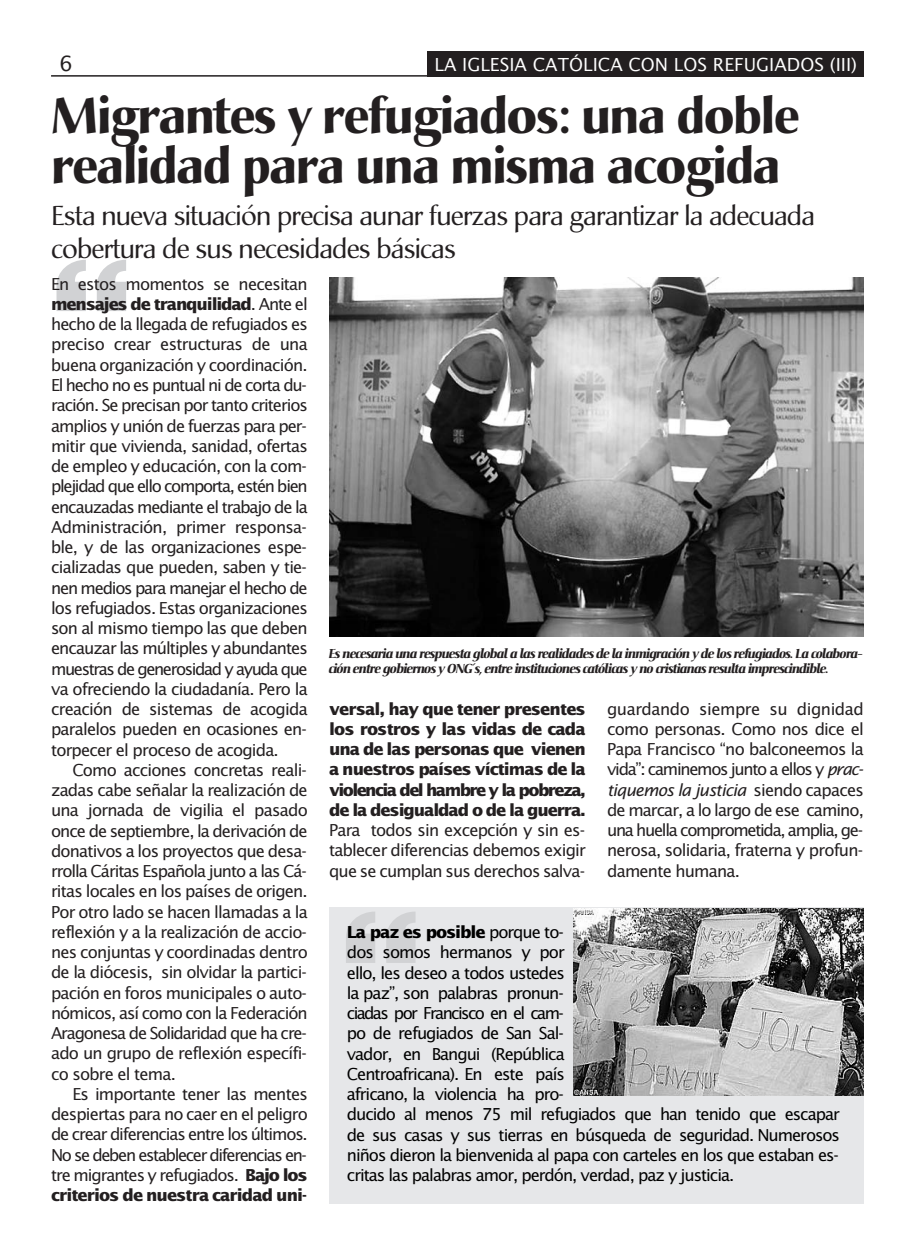
<style>
.page{position:relative;width:915px;height:1255px;background:#fff}
.page>*{position:absolute;margin:0;border:0;box-sizing:border-box;transform-origin:0 0}
.t1{font:700 151.8px "Lucida Sans Std";color:#d1d2d4}
.t2{font:700 49.5px/49.5px "Christiana";letter-spacing:-.03em;color:#231f20}
.t3{font:27px/33px "Christiana";letter-spacing:-.025em;color:#231f20}
.t4{font:21px "Lucida Sans Std";color:#231f20}
.t5{font:18px "Lucida Sans Std";color:#fff}
.t6{font:16.5px/20.2px "Lucida Sans Std";letter-spacing:-.05em;color:#231f20;text-align:justify}
.t7{font:16.5px/20.2px "Lucida Sans Std";letter-spacing:-.065em;color:#000}
.t8{font:700 16.5px/20.2px "Lucida Sans Std";letter-spacing:-.07em;color:#231f20;text-align:justify}
.t9{font:16.5px "Lucida Sans Std";letter-spacing:-.085em;color:#231f20}
.t10{font:16.5px "Lucida Sans Std";letter-spacing:-.07em;color:#231f20}
.t11{font:16.5px "Lucida Sans Std";letter-spacing:-.075em;color:#231f20}
.t12{font:italic 700 12.75px/15px "Christiana";letter-spacing:-.06em;color:#231f20}
.s1{font-weight:400}
.s2{font-weight:700}
.s3{font-style:italic}
</style>
<div class="page">
<div style="left:329px;top:907px;width:534px;height:296px;background:#e6e7e9"></div>
<hr style="left:51px;top:75px;width:812px;height:2px;background:#231f20">
<div style="left:427px;top:51px;width:436px;height:26px;background:#231f20"></div>
<img style="left:329px;top:278px;width:534px;height:358px">
<img style="left:573px;top:908px;width:290px;height:187px">
<p class="t4" style="left:59px;top:55px;width:15px">6</p>
<p class="t5" style="left:434px;top:57px;width:424px">LA IGLESIA CATÓLICA CON LOS REFUGIADOS (III)</p>
<p class="t2" style="left:51px;top:96px;width:749px">Migrantes y refugiados: una doble realidad para una misma acogida</p>
<p class="t3" style="left:51px;top:202px;width:765px">Esta nueva situación precisa aunar fuerzas para garantizar la adecuada cobertura de sus necesidades básicas</p>
<p class="t6" style="left:51px;top:275px;width:258px">En estos momentos se necesitan</p>
<p class="t8" style="left:51px;top:295px;width:258px">mensajes de tranquilidad<span class="s1">. Ante el</span></p>
<p class="t6" style="left:51px;top:315px;width:258px">hecho de la llegada de refugiados es</p>
<p class="t6" style="left:51px;top:335px;width:258px">preciso crear estructuras de una</p>
<p class="t6" style="left:51px;top:356px;width:258px">buena organización y coordinación.</p>
<p class="t11" style="left:51px;top:378px;width:257px">El hecho no es puntual ni de corta du-</p>
<p class="t6" style="left:51px;top:396px;width:258px">ración. Se precisan por tanto criterios</p>
<p class="t6" style="left:51px;top:416px;width:257px">amplios y unión de fuerzas para per-</p>
<p class="t6" style="left:51px;top:437px;width:258px">mitir que vivienda, sanidad, ofertas</p>
<p class="t6" style="left:51px;top:457px;width:257px">de empleo y educación, con la com-</p>
<p class="t9" style="left:51px;top:479px;width:258px">plejidad que ello comporta, estén bien</p>
<p class="t10" style="left:51px;top:500px;width:258px">encauzadas mediante el trabajo de la</p>
<p class="t6" style="left:51px;top:518px;width:257px">Administración, primer responsa-</p>
<p class="t6" style="left:51px;top:538px;width:257px">ble, y de las organizaciones espe-</p>
<p class="t6" style="left:51px;top:558px;width:257px">cializadas que pueden, saben y tie-</p>
<p class="t11" style="left:51px;top:581px;width:258px">nen medios para manejar el hecho de</p>
<p class="t6" style="left:51px;top:599px;width:258px">los refugiados. Estas organizaciones</p>
<p class="t6" style="left:51px;top:619px;width:258px">son al mismo tiempo las que deben</p>
<p class="t6" style="left:51px;top:639px;width:258px">encauzar las múltiples y abundantes</p>
<p class="t9" style="left:51px;top:662px;width:258px">muestras de generosidad y ayuda que</p>
<p class="t6" style="left:51px;top:680px;width:258px">va ofreciendo la ciudadanía. Pero la</p>
<p class="t6" style="left:51px;top:700px;width:258px">creación de sistemas de acogida</p>
<p class="t6" style="left:51px;top:720px;width:257px">paralelos pueden en ocasiones en-</p>
<p class="t6" style="left:51px;top:740px;width:229px">torpecer el proceso de acogida.</p>
<p class="t6" style="left:72px;top:761px;width:236px">Como acciones concretas reali-</p>
<p class="t6" style="left:51px;top:781px;width:258px">zadas cabe señalar la realización de</p>
<p class="t6" style="left:51px;top:801px;width:258px">una jornada de vigilia el pasado</p>
<p class="t6" style="left:51px;top:821px;width:258px">once de septiembre, la derivación de</p>
<p class="t6" style="left:51px;top:842px;width:257px">donativos a los proyectos que desa-</p>
<p class="t6" style="left:51px;top:862px;width:257px">rrolla Cáritas Española junto a las Cá-</p>
<p class="t6" style="left:51px;top:882px;width:258px">ritas locales en los países de origen.</p>
<p class="t6" style="left:51px;top:902px;width:258px">Por otro lado se hacen llamadas a la</p>
<p class="t6" style="left:51px;top:923px;width:257px">reflexión y a la realización de accio-</p>
<p class="t6" style="left:51px;top:943px;width:258px">nes conjuntas y coordinadas dentro</p>
<p class="t6" style="left:51px;top:963px;width:257px">de la diócesis, sin olvidar la partici-</p>
<p class="t6" style="left:51px;top:983px;width:257px">pación en foros municipales o auto-</p>
<p class="t6" style="left:51px;top:1004px;width:258px">nómicos, así como con la Federación</p>
<p class="t10" style="left:51px;top:1026px;width:257px">Aragonesa de Solidaridad que ha cre-</p>
<p class="t6" style="left:51px;top:1044px;width:257px">ado un grupo de reflexión específi-</p>
<p class="t6" style="left:51px;top:1064px;width:126px">co sobre el tema.</p>
<p class="t6" style="left:72px;top:1085px;width:237px">Es importante tener las mentes</p>
<p class="t6" style="left:51px;top:1105px;width:258px">despiertas para no caer en el peligro</p>
<p class="t10" style="left:51px;top:1127px;width:258px">de crear diferencias entre los últimos.</p>
<p class="t9" style="left:51px;top:1147px;width:257px">No se deben establecer diferencias en-</p>
<p class="t6" style="left:51px;top:1166px;width:258px">tre migrantes y refugiados. <span class="s2">Bajo los</span></p>
<p class="t8" style="left:51px;top:1186px;width:257px">criterios de nuestra caridad uni-</p>
<p class="t1" style="left:51px;top:260px;width:82px">“</p>
<p class="t12" style="left:329px;top:647px;width:535px">Es necesaria una respuesta global a las realidades de la inmigración y de los refugiados. La colabora&shy;ción entre gobiernos y ONG´s, entre instituciones católicas y no cristianas resulta imprescindible.</p>
<p class="t8" style="left:329px;top:699px;width:258px">versal, hay que tener presentes los rostros y las vidas de cada una de las personas que vienen a nuestros países víctimas de la violencia del hambre y la pobreza, de la desigualdad o de la guerra.<br><span class="s1">Para todos sin excepción y sin es&shy;tablecer diferencias debemos exigir que se cumplan sus derechos salva-</span></p>
<p class="t6" style="left:607px;top:699px;width:258px">guardando siempre su dignidad como personas. Como nos dice el Papa Francisco “no balconeemos la vida”: caminemos junto a ellos y <span class="s3">prac&shy;tiquemos la justicia</span> siendo capaces de marcar, a lo largo de ese camino, una huella comprometida, amplia, ge&shy;nerosa, solidaria, fraterna y profun&shy;damente humana.</p>
<p class="t1" style="left:340px;top:911px;width:82px">“</p>
<p class="t7" style="left:347px;top:923px;width:494px"><span class="s2">La paz es posible</span> porque to-<br>dos somos hermanos y por<br>ello, les deseo a todos ustedes<br>la paz”, son palabras pronun-<br>ciadas por Francisco en el cam-<br>po de refugiados de San Sal-<br>vador, en Bangui (República<br>Centroafricana). En este país<br>africano, la violencia ha pro-<br>ducido al menos 75 mil refugiados que han tenido que escapar de sus casas y sus tierras en búsqueda de seguridad. Numerosos niños dieron la bienvenida al papa con carteles en los que estaban es&shy;critas las palabras amor, perdón, verdad, paz y justicia.</p>
</div>
